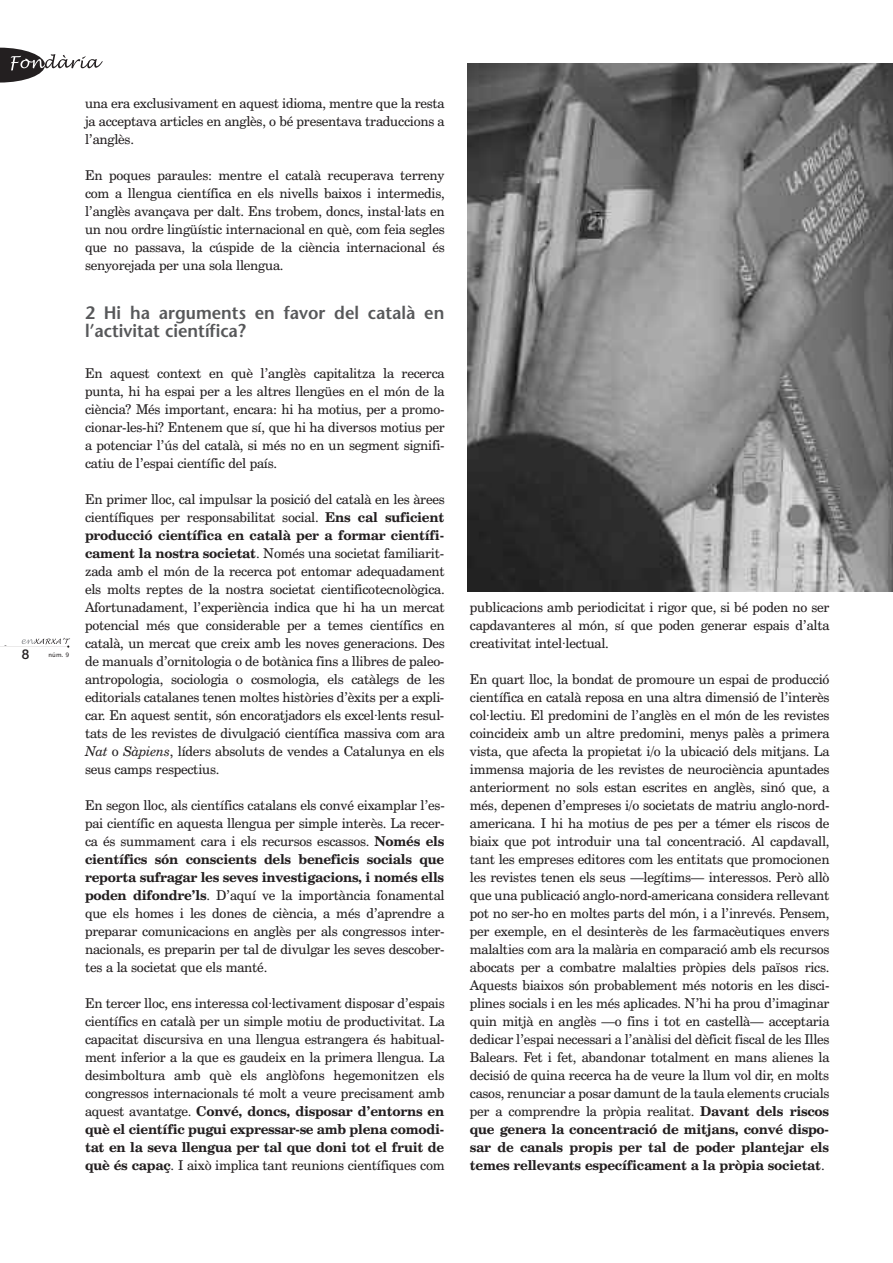
<style>
.page{position:relative;width:893px;height:1263px;background:#fff}
.page>*{position:absolute;margin:0;border:0;box-sizing:border-box;transform-origin:0 0}
.t1{font:600 18px/18px "Stone Sans";color:#57585a;scale:.96 1}
.t2{font:13.5px/18px "Century Schoolbook BT";letter-spacing:-.015em;color:#231f20;text-align:justify}
.t3{font:500 13.5px "Helvetica Neue";color:#231f20}
.t4{font:6px "Lucida Sans";color:#231f20}
.s1{font-weight:700}
.s2{font-style:italic}
</style>
<div class="page">
<hr style="left:0;top:646px;width:67px;height:1px;background:#231f20">
<svg style="left:22px;top:638px;width:48px;height:10px"></svg>
<svg style="left:0;top:48px;width:103px;height:35px"></svg>
<img style="left:468px;top:64px;width:425px;height:527px">
<p class="t3" style="left:22px;top:649px;width:9px">8</p>
<p class="t4" style="left:49px;top:652px;width:22px">núm. 9</p>
<p class="t2" style="left:85px;top:96px;width:361px">una era exclusivament en aquest idioma, mentre que la resta ja acceptava articles en anglès, o bé presentava traduccions a l’anglès.</p>
<p class="t2" style="left:85px;top:168px;width:361px">En poques paraules: mentre el català recuperava terreny com a llengua científica en els nivells baixos i intermedis, l’anglès avançava per dalt. Ens trobem, doncs, instal·lats en un nou ordre lingüístic internacional en què, com feia segles que no passava, la cúspide de la ciència internacional és senyorejada per una sola llengua.</p>
<h1 class="t1" style="left:85px;top:305px;width:376px">2 Hi ha arguments en favor del català en l’activitat científica?</h1>
<p class="t2" style="left:85px;top:366px;width:361px">En aquest context en què l’anglès capitalitza la recerca punta, hi ha espai per a les altres llengües en el món de la ciència? Més important, encara: hi ha motius, per a promo&shy;cionar-les-hi? Entenem que sí, que hi ha diversos motius per a potenciar l’ús del català, si més no en un segment signifi&shy;catiu de l’espai científic del país.</p>
<p class="t2" style="left:85px;top:492px;width:361px">En primer lloc, cal impulsar la posició del català en les àrees científiques per responsabilitat social. <span class="s1">Ens cal suficient producció científica en català per a formar científi&shy;cament la nostra societat</span>. Només una societat familiarit&shy;zada amb el món de la recerca pot entomar adequadament els molts reptes de la nostra societat cientificotecnològica.<br>Afortunadament, l’experiència indica que hi ha un mercat potencial més que considerable per a temes científics en català, un mercat que creix amb les noves generacions. Des de manuals d’ornitologia o de botànica fins a llibres de paleo&shy;antropologia, sociologia o cosmologia, els catàlegs de les editorials catalanes tenen moltes històries d’èxits per a expli&shy;car. En aquest sentit, són encoratjadors els excel·lents resul&shy;tats de les revistes de divulgació científica massiva com ara <span class="s2">Nat</span> o <span class="s2">Sàpiens</span>, líders absoluts de vendes a Catalunya en els seus camps respectius.</p>
<p class="t2" style="left:85px;top:798px;width:361px">En segon lloc, als científics catalans els convé eixamplar l’es&shy;pai científic en aquesta llengua per simple interès. La recer&shy;ca és summament cara i els recursos escassos. <span class="s1">Només els científics són conscients dels beneficis socials que reporta sufragar les seves investigacions, i només ells poden difondre’ls</span>. D’aquí ve la importància fonamental que els homes i les dones de ciència, a més d’aprendre a preparar comunicacions en anglès per als congressos inter&shy;nacionals, es preparin per tal de divulgar les seves descober&shy;tes a la societat que els manté.</p>
<p class="t2" style="left:85px;top:996px;width:361px">En tercer lloc, ens interessa col·lectivament disposar d’espais científics en català per un simple motiu de productivitat. La capacitat discursiva en una llengua estrangera és habitual&shy;ment inferior a la que es gaudeix en la primera llengua. La desimboltura amb què els anglòfons hegemonitzen els congressos internacionals té molt a veure precisament amb aquest avantatge. <span class="s1">Convé, doncs, disposar d’entorns en què el científic pugui expressar-se amb plena comodi&shy;tat en la seva llengua per tal que doni tot el fruit de què és capaç</span>. I això implica tant reunions científiques com</p>
<p class="t2" style="left:470px;top:600px;width:361px">publicacions amb periodicitat i rigor que, si bé poden no ser capdavanteres al món, sí que poden generar espais d’alta creativitat intel·lectual.</p>
<p class="t2" style="left:470px;top:672px;width:361px">En quart lloc, la bondat de promoure un espai de producció científica en català reposa en una altra dimensió de l’interès col·lectiu. El predomini de l’anglès en el món de les revistes coincideix amb un altre predomini, menys palès a primera vista, que afecta la propietat i/o la ubicació dels mitjans. La immensa majoria de les revistes de neurociència apuntades anteriorment no sols estan escrites en anglès, sinó que, a més, depenen d’empreses i/o societats de matriu anglo-nord&shy;americana. I hi ha motius de pes per a témer els riscos de biaix que pot introduir una tal concentració. Al capdavall, tant les empreses editores com les entitats que promocionen les revistes tenen els seus —legítims— interessos. Però allò que una publicació anglo-nord-americana considera rellevant pot no ser-ho en moltes parts del món, i a l’inrevés. Pensem, per exemple, en el desinterès de les farmacèutiques envers malalties com ara la malària en comparació amb els recursos abocats per a combatre malalties pròpies dels països rics.<br>Aquests biaixos són probablement més notoris en les disci&shy;plines socials i en les més aplicades. N’hi ha prou d’imaginar quin mitjà en anglès —o fins i tot en castellà— acceptaria dedicar l’espai necessari a l’anàlisi del dèficit fiscal de les Illes Balears. Fet i fet, abandonar totalment en mans alienes la decisió de quina recerca ha de veure la llum vol dir, en molts casos, renunciar a posar damunt de la taula elements crucials per a comprendre la pròpia realitat. <span class="s1">Davant dels riscos que genera la concentració de mitjans, convé dispo&shy;sar de canals propis per tal de poder plantejar els temes rellevants específicament a la pròpia societat</span>.</p>
</div>
